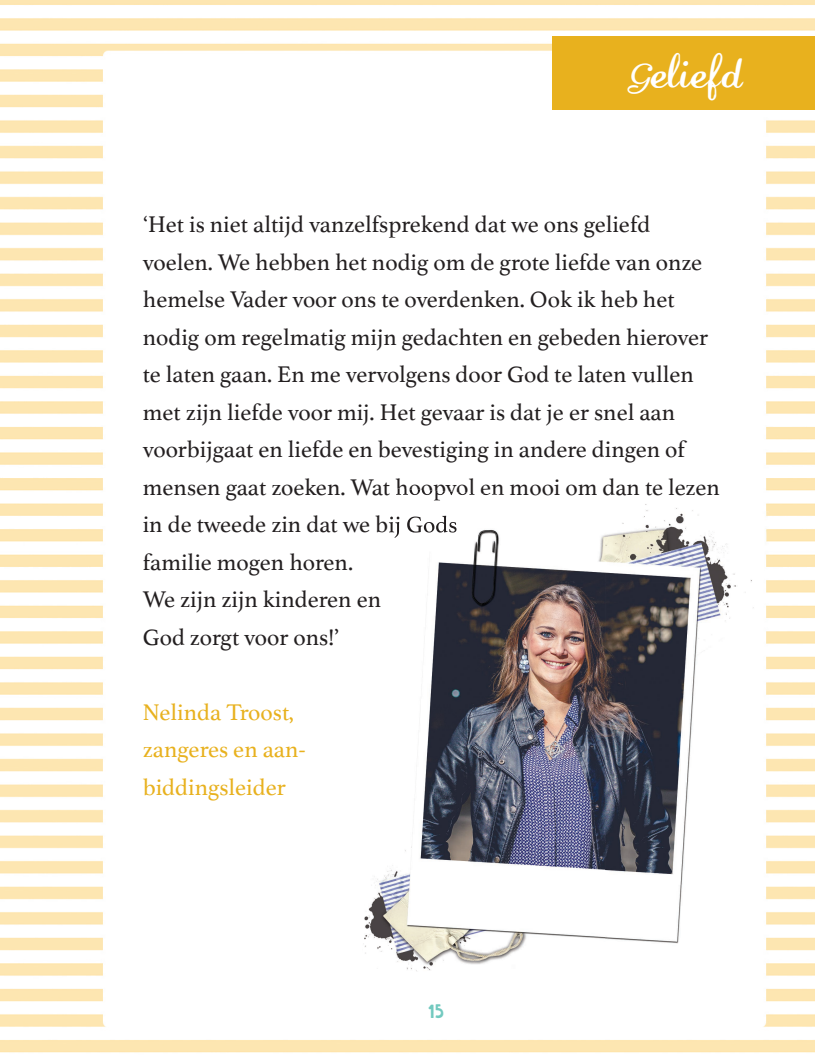
<style>
.page{position:relative;width:815px;height:1063px;background:#fff}
.page>*{position:absolute;margin:0;border:0;box-sizing:border-box;transform-origin:0 0}
.t1{font:35px "Lauren Script";color:#fff}
.t2{font:27.5px "Anonim Round";color:#72c9bf}
.t3{font:23.75px/37.5px "Athelas";color:#231f20}
.t4{font:23.75px/37.5px "Athelas";color:#e8b11e}
.s1{font-family:"Niconne"}
</style>
<div class="page">
<img style="left:0;top:0;width:815px;height:1053px">
<div style="left:553px;top:36px;width:262px;height:73px;background:#e8b11e"></div>
<img style="left:361px;top:745px;width:244px;height:238px">
<img style="left:605px;top:583px;width:159px;height:408px">
<img style="left:375px;top:501px;width:231px;height:245px">
<img style="left:605px;top:501px;width:163px;height:82px">
<img style="left:390px;top:488px;width:205px;height:13px">
<img style="left:387px;top:516px;width:70px;height:22px">
<h1 class="t1" style="left:629px;top:49px;width:116px"><span class="s1">G</span>eliefd</h1>
<p class="t3" style="left:143px;top:205px;width:578px">‘Het is niet altijd vanzelfsprekend dat we ons geliefd voelen. We hebben het nodig om de grote liefde van onze hemelse Vader voor ons te overdenken. Ook ik heb het nodig om regelmatig mijn gedachten en gebeden hierover te laten gaan. En me vervolgens door God te laten vullen met zijn liefde voor mij. Het gevaar is dat je er snel aan voorbijgaat en liefde en bevestiging in andere dingen of mensen gaat zoeken. Wat hoopvol en mooi om dan te lezen in de tweede zin dat we bij Gods<br>familie mogen horen.<br>We zijn zijn kinderen en<br>God zorgt voor ons!’</p>
<p class="t4" style="left:143px;top:693px;width:165px">Nelinda Troost, zangeres en aan&shy;biddingsleider</p>
<p class="t2" style="left:428px;top:998px;width:17px">15</p>
</div>
